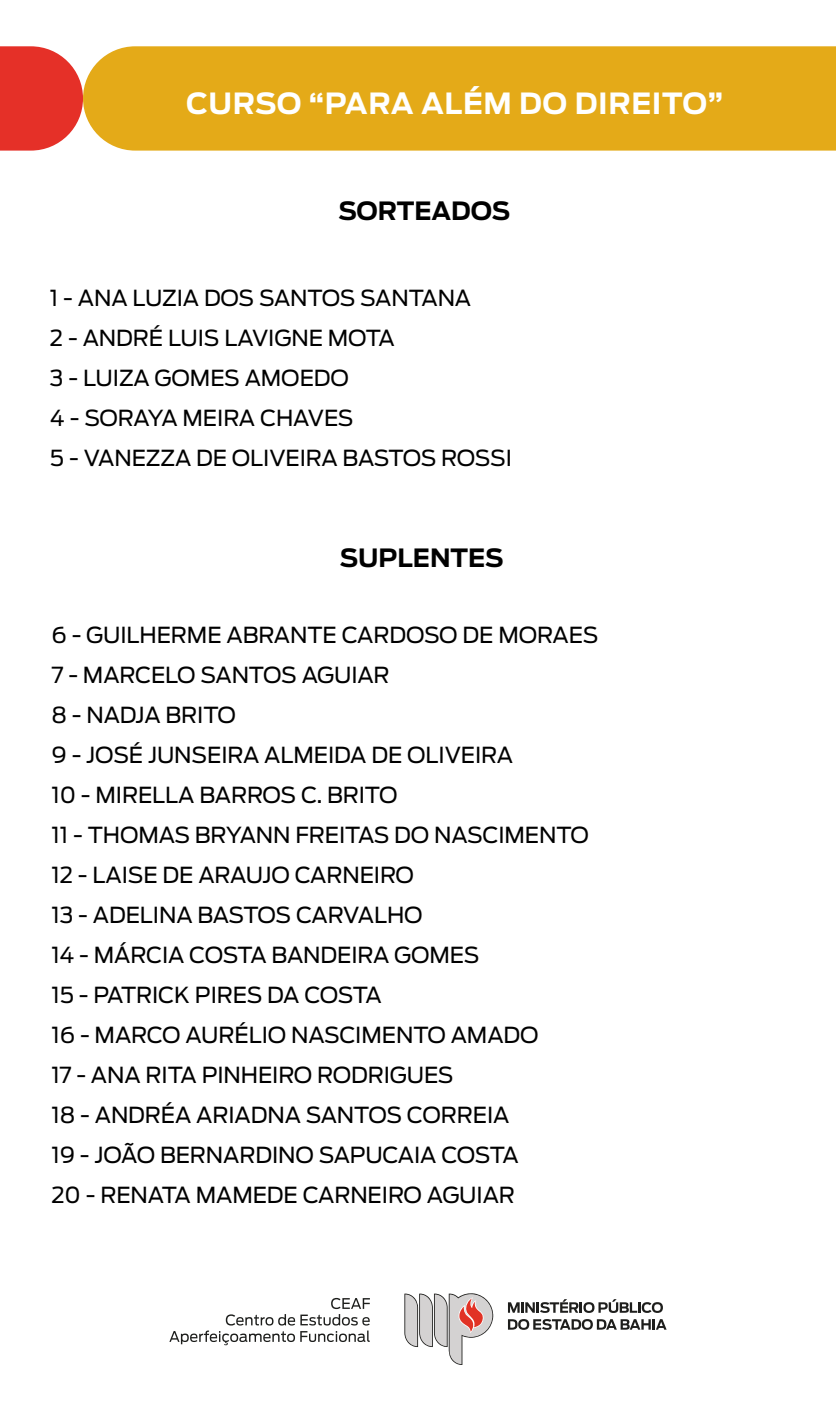
<style>
.page{position:relative;width:836px;height:1413px;background:#fff}
.page>*{position:absolute;margin:0;border:0;box-sizing:border-box;transform-origin:0 0}
.t1{font:700 29px "Antenna";letter-spacing:.02em;color:#fff}
.t2{font:700 25px "Antenna";color:#000}
.t3{font:22px/40px "Antenna";letter-spacing:-.005em;color:#000}
</style>
<div class="page">
<svg style="left:0;top:46px;width:83px;height:105px;background:#e84d46"></svg>
<div style="left:83px;top:46px;width:753px;height:105px;background:#e4aa18"></div>
<svg style="left:169px;top:1298px;width:201px;height:47px"></svg>
<svg style="left:404px;top:1293px;width:90px;height:72px"></svg>
<svg style="left:508px;top:1299px;width:155px;height:14px"></svg>
<svg style="left:508px;top:1319px;width:159px;height:11px"></svg>
<h1 class="t1" style="left:186px;top:86px;width:538px">CURSO “PARA ALÉM DO DIREITO”</h1>
<p class="t2" style="left:338px;top:196px;width:174px">SORTEADOS</p>
<p class="t3" style="left:50px;top:278px;width:464px">1 - ANA LUZIA DOS SANTOS SANTANA<br>2 - ANDRÉ LUIS LAVIGNE MOTA<br>3 - LUIZA GOMES AMOEDO<br>4 - SORAYA MEIRA CHAVES<br>5 - VANEZZA DE OLIVEIRA BASTOS ROSSI</p>
<p class="t2" style="left:340px;top:543px;width:165px">SUPLENTES</p>
<p class="t3" style="left:51px;top:615px;width:548px">6 - GUILHERME ABRANTE CARDOSO DE MORAES<br>7 - MARCELO SANTOS AGUIAR<br>8 - NADJA BRITO<br>9 - JOSÉ JUNSEIRA ALMEIDA DE OLIVEIRA<br>10 - MIRELLA BARROS C. BRITO<br>11 - THOMAS BRYANN FREITAS DO NASCIMENTO<br>12 - LAISE DE ARAUJO CARNEIRO<br>13 - ADELINA BASTOS CARVALHO<br>14 - MÁRCIA COSTA BANDEIRA GOMES<br>15 - PATRICK PIRES DA COSTA<br>16 - MARCO AURÉLIO NASCIMENTO AMADO<br>17 - ANA RITA PINHEIRO RODRIGUES<br>18 - ANDRÉA ARIADNA SANTOS CORREIA<br>19 - JOÃO BERNARDINO SAPUCAIA COSTA<br>20 - RENATA MAMEDE CARNEIRO AGUIAR</p>
</div>
